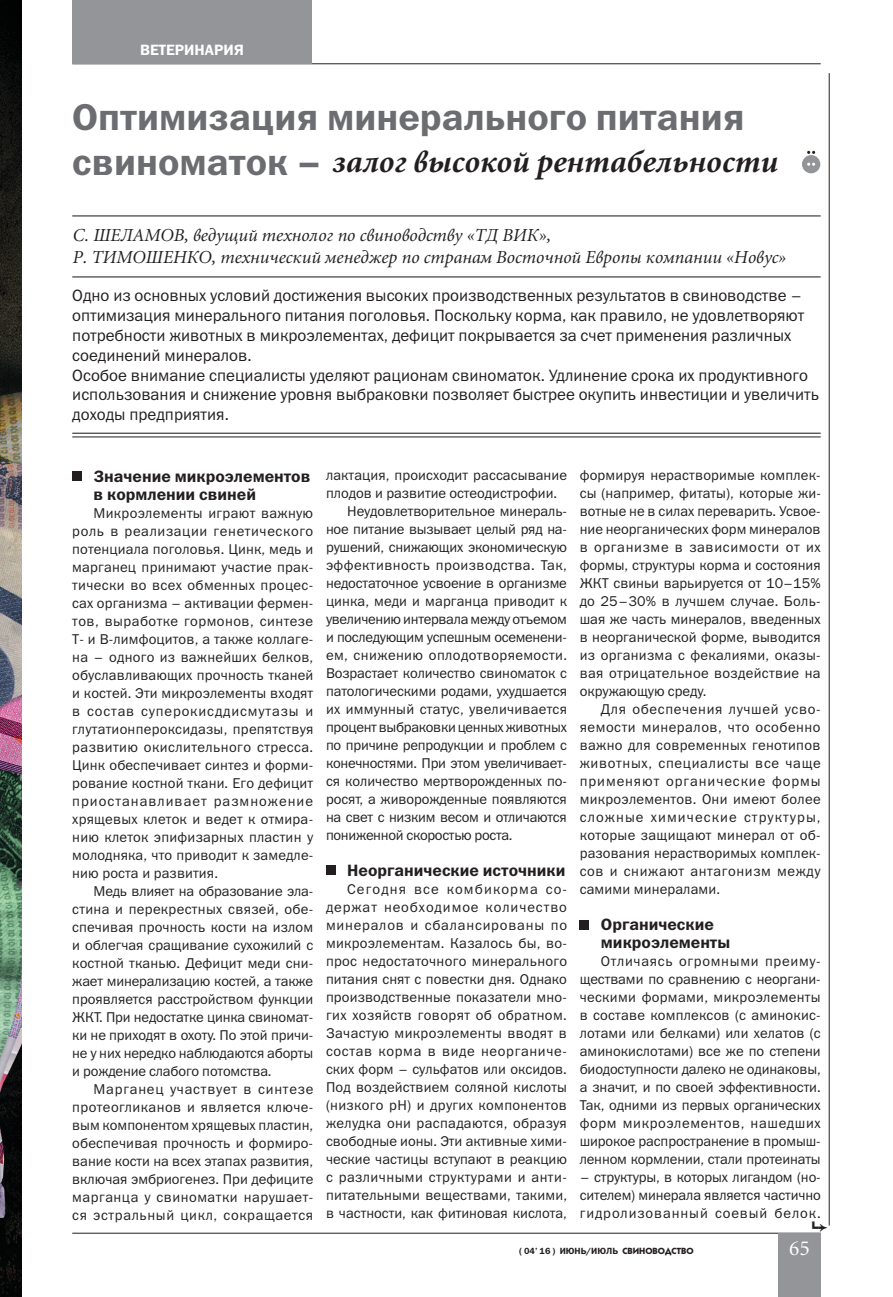
<style>
.page{position:relative;width:893px;height:1297px;background:#fff}
.page>*{position:absolute;margin:0;border:0;box-sizing:border-box;transform-origin:0 0}
.t1{font:37.5px/45px "Franklin Gothic Demi C";color:#6c6d70}
.t2{font:italic 700 31.5px "Miniature";color:#231f20}
.t3{font:21px "Miniature";color:#fff}
.t4{font:italic 18px/21.6px "Miniature";color:#231f20}
.t5{font:16.5px/19.8px "Franklin Gothic Book C";color:#231f20}
.t6{font:16.5px/18px "Franklin Gothic Demi C";color:#231f20}
.t7{font:15px "Franklin Gothic Demi C";color:#fff}
.t8{font:14.25px/18px "Franklin Gothic Book C";letter-spacing:-.005em;color:#231f20;text-align:justify}
.t9{font:14.25px "Franklin Gothic Book C";letter-spacing:.03em;color:#231f20}
.t10{font:14.25px "Franklin Gothic Book C";letter-spacing:.015em;color:#231f20}
.t11{font:12px "Bundesbahn Pi Two";color:#231f20}
.t12{font:9px "Franklin Gothic Demi C";color:#231f20}
.s1{font-family:"Kabel C";font-weight:700}
</style>
<div class="page">
<hr style="left:72px;top:63px;width:749px;height:1px;background:#231f20">
<hr style="left:72px;top:1233px;width:749px;height:1px;background:#231f20">
<hr style="left:829px;top:73px;width:1px;height:1152px;background:#231f20">
<div style="left:778px;top:1234px;width:43px;height:63px;background:#939598"></div>
<div style="left:72px;top:0;width:240px;height:63px;background:#939598"></div>
<hr style="left:72px;top:215px;width:749px;height:1px;background:#231f20">
<div style="left:802px;top:155px;width:18px;height:18px;background:#939598;border-radius:50%"></div>
<svg style="left:807px;top:151px;width:8px;height:3px"></svg>
<svg style="left:807px;top:163px;width:8px;height:3px"></svg>
<hr style="left:72px;top:276px;width:749px;height:1px;background:#231f20">
<hr style="left:72px;top:433px;width:749px;height:1px;background:#231f20">
<hr style="left:72px;top:437px;width:749px;height:1px;background:#231f20">
<div style="left:72px;top:472px;width:10px;height:9px;background:#231f20"></div>
<img style="left:0;top:0;width:21px;height:1297px">
<div style="left:326px;top:866px;width:9px;height:9px;background:#231f20"></div>
<div style="left:580px;top:920px;width:9px;height:9px;background:#231f20"></div>
<p class="t7" style="left:140px;top:42px;width:105px">ВЕТЕРИНАРИЯ</p>
<h1 class="t1" style="left:72px;top:94px;width:674px">Оптимизация минерального питания свиноматок –</h1>
<h2 class="t2" style="left:333px;top:147px;width:447px">залог высокой рентабельности</h2>
<p class="t4" style="left:72px;top:225px;width:715px">С. ШЕЛАМОВ, ведущий технолог по свиноводству «ТД ВИК»,<br>Р. ТИМОШЕНКО, технический менеджер по странам Восточной Европы компании «Новус»</p>
<p class="t5" style="left:72px;top:286px;width:748px">Одно из основных условий достижения высоких производственных результатов в свиноводстве – оптимизация минерального питания поголовья. Поскольку корма, как правило, не удовлетворяют потребности животных в микроэлементах, дефицит покрывается за счет применения различных соединений минералов.<br>Особое внимание специалисты уделяют рационам свиноматок. Удлинение срока их продуктивного использования и снижение уровня выбраковки позволяет быстрее окупить инвестиции и увеличить доходы предприятия.</p>
<p class="t6" style="left:94px;top:467px;width:218px">Значение микроэлементов в кормлении свиней</p>
<p class="t8" style="left:72px;top:504px;width:243px;text-indent:21px">Микроэлементы играют важную роль в реализации генетического потенциала поголовья. Цинк, медь и марганец принимают участие прак&shy;тически во всех обменных процес&shy;сах организма – активации фермен&shy;тов, выработке гормонов, синтезе Т- и В-лимфоцитов, а также коллаге&shy;на – одного из важнейших белков, обуславливающих прочность тканей и костей. Эти микроэлементы входят в состав суперокисддисмутазы и глутатионпероксидазы, препятствуя развитию окислительного стресса.<br>Цинк обеспечивает синтез и форми&shy;рование костной ткани. Его дефицит приостанавливает размножение хрящевых клеток и ведет к отмира&shy;нию клеток эпифизарных пластин у молодняка, что приводит к замедле&shy;нию роста и развития.</p>
<p class="t8" style="left:72px;top:882px;width:243px;text-indent:21px">Медь влияет на образование эла&shy;стина и перекрестных связей, обе&shy;спечивая прочность кости на излом и облегчая сращивание сухожилий с костной тканью. Дефицит меди сни&shy;жает минерализацию костей, а также проявляется расстройством функции ЖКТ. При недостатке цинка свиномат&shy;ки не приходят в охоту. По этой причи&shy;не у них нередко наблюдаются аборты и рождение слабого потомства.</p>
<p class="t8" style="left:72px;top:1080px;width:243px;text-indent:21px">Марганец участвует в синтезе протеогликанов и является ключе&shy;вым компонентом хрящевых пластин, обеспечивая прочность и формиро&shy;вание кости на всех этапах развития, включая эмбриогенез. При дефиците марганца у свиноматки нарушает&shy;ся эстральный цикл, сокращается</p>
<p class="t8" style="left:326px;top:466px;width:243px">лактация, происходит рассасывание</p>
<p class="t8" style="left:326px;top:484px;width:233px">плодов и развитие остеодистрофии.</p>
<p class="t8" style="left:347px;top:502px;width:221px">Неудовлетворительное минераль-</p>
<p class="t8" style="left:326px;top:520px;width:242px">ноe питание вызывает целый ряд на-</p>
<p class="t8" style="left:326px;top:538px;width:243px">рушений, снижающих экономическую</p>
<p class="t9" style="left:326px;top:557px;width:242px">эффективность производства. Так,</p>
<p class="t8" style="left:326px;top:574px;width:242px">недостаточное усвоение в организме</p>
<p class="t8" style="left:326px;top:592px;width:242px">цинка, меди и марганца приводит к</p>
<p class="t8" style="left:326px;top:610px;width:242px">увеличению интервала между отъемом</p>
<p class="t8" style="left:326px;top:628px;width:242px">и последующим успешным осеменени-</p>
<p class="t9" style="left:326px;top:647px;width:243px">ем, снижению оплодотворяемости.</p>
<p class="t8" style="left:326px;top:664px;width:242px">Возрастает количество свиноматок с</p>
<p class="t8" style="left:326px;top:682px;width:243px">патологическими родами, ухудшается</p>
<p class="t10" style="left:326px;top:701px;width:243px">их иммунный статус, увеличивается</p>
<p class="t8" style="left:326px;top:718px;width:242px">процент выбраковки ценных животных</p>
<p class="t8" style="left:326px;top:736px;width:242px">по причине репродукции и проблем с</p>
<p class="t8" style="left:326px;top:754px;width:242px">конечностями. При этом увеличивает-</p>
<p class="t8" style="left:326px;top:772px;width:243px">ся количество мертворожденных по-</p>
<p class="t8" style="left:326px;top:790px;width:242px">росят, а живорожденные появляются</p>
<p class="t8" style="left:326px;top:808px;width:242px">на свет с низким весом и отличаются</p>
<p class="t8" style="left:326px;top:826px;width:188px">пониженной скоростью роста.</p>
<p class="t6" style="left:347px;top:861px;width:220px">Неорганические источники</p>
<p class="t8" style="left:326px;top:880px;width:243px;text-indent:21px">Сегодня все комбикорма со&shy;держат необходимое количество минералов и сбалансированы по микроэлементам. Казалось бы, во&shy;прос недостаточного минерального питания снят с повестки дня. Однако производственные показатели мно&shy;гих хозяйств говорят об обратном.<br>Зачастую микроэлементы вводят в состав корма в виде неорганиче&shy;ских форм – сульфатов или оксидов.<br>Под воздействием соляной кислоты (низкого рН) и других компонентов желудка они распадаются, образуя свободные ионы. Эти активные хими&shy;ческие частицы вступают в реакцию с различными структурами и анти&shy;питательными веществами, такими, в частности, как фитиновая кислота,</p>
<p class="t8" style="left:580px;top:466px;width:243px">формируя нерастворимые комплек&shy;сы (например, фитаты), которые жи&shy;вотные не в силах переварить. Усвое&shy;ние неорганических форм минералов в организме в зависимости от их формы, структуры корма и состояния ЖКТ свиньи варьируется от 10–15% до 25–30% в лучшем случае. Боль&shy;шая же часть минералов, введенных в неорганической форме, выводится из организма с фекалиями, оказы&shy;вая отрицательное воздействие на окружающую среду.</p>
<p class="t8" style="left:580px;top:700px;width:243px;text-indent:21px">Для обеспечения лучшей усво&shy;яемости минералов, что особенно важно для современных генотипов животных, специалисты все чаще применяют органические формы микроэлементов. Они имеют более сложные химические структуры, которые защищают минерал от об&shy;разования нерастворимых комплек&shy;сов и снижают антагонизм между самими минералами.</p>
<p class="t6" style="left:601px;top:915px;width:131px">Органические микроэлементы</p>
<p class="t8" style="left:580px;top:952px;width:243px;text-indent:21px">Отличаясь огромными преиму&shy;ществами по сравнению с неоргани&shy;ческими формами, микроэлементы в составе комплексов (с аминокис&shy;лотами или белками) или хелатов (с аминокислотами) все же по степени биодоступности далеко не одинаковы, а значит, и по своей эффективности.<br>Так, одними из первых органических форм микроэлементов, нашедших широкое распространение в промыш&shy;ленном кормлении, стали протеинаты</p>
<p class="t8" style="left:580px;top:1168px;width:242px">– структуры, в которых лигандом (но&shy;сителем) минерала является частично гидролизованный соевый белок.</p>
<p class="t11" style="left:812px;top:1221px;width:18px">94</p>
<p class="t12" style="left:519px;top:1246px;width:176px">( 04’ 16 ) ИЮНЬ/ИЮЛЬ <span class="s1">СВИНОВОДСТВО</span></p>
<h3 class="t3" style="left:789px;top:1237px;width:22px">65</h3>
</div>
